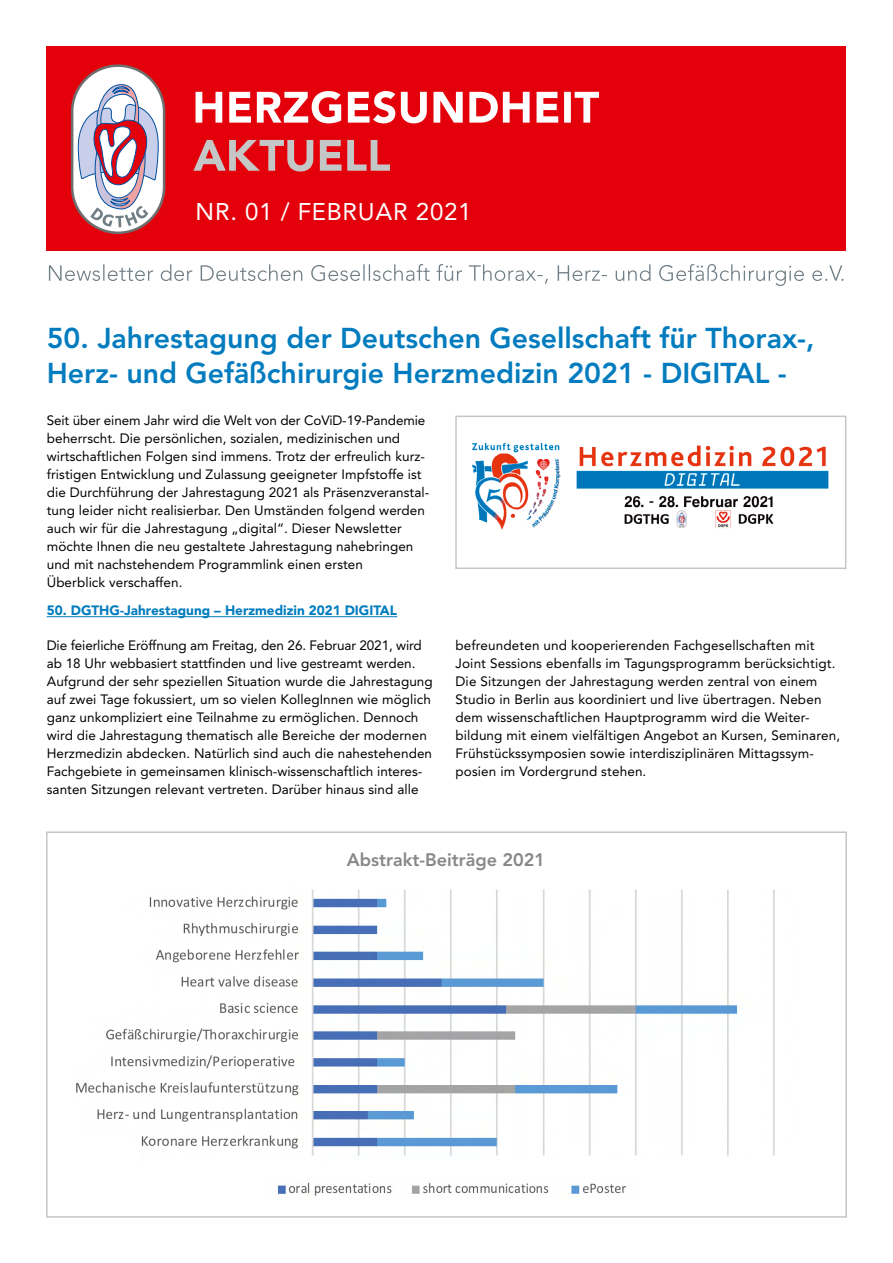
<style>
.page{position:relative;width:893px;height:1263px;background:#fff}
.page>*{position:absolute;margin:0;border:0;box-sizing:border-box;transform-origin:0 0}
.t1{font:800 28.5px/34.5px "Avenir LT Pro";color:#027cbe}
.t2{font:24px "Avenir LT Pro";letter-spacing:.03em;color:#fff}
.t3{font:800 18px "Avenir LT Pro";color:#868786}
.t4{font:13.5px/18px "Avenir LT Pro";letter-spacing:.005em;color:#000}
.t5{font:900 13.5px "Avenir LT Pro";color:#027cbe}
</style>
<div class="page">
<div style="left:47px;top:47px;width:799px;height:204px;background:#e3000b"></div>
<div style="left:72px;top:66px;width:92px;height:167px;background:#fff;border-radius:46px"></div>
<div style="left:71px;top:64px;width:94px;height:170px;border:2px solid #6e6e6e;border-radius:46px"></div>
<svg style="left:77px;top:84px;width:82px;height:143px"></svg>
<svg style="left:196px;top:91px;width:403px;height:32px"></svg>
<svg style="left:193px;top:140px;width:197px;height:32px"></svg>
<svg style="left:49px;top:264px;width:794px;height:22px"></svg>
<hr style="left:47px;top:616px;width:350px;height:1px;background:#027cbe">
<div style="left:46px;top:831px;width:801px;height:387px;border:2px solid #c5c6c6"></div>
<img style="left:76px;top:889px;width:699px;height:267px">
<img style="left:278px;top:1182px;width:114px;height:14px">
<img style="left:411px;top:1182px;width:138px;height:12px">
<img style="left:571px;top:1183px;width:55px;height:11px">
<img style="left:472px;top:443px;width:357px;height:87px">
<div style="left:455px;top:416px;width:391px;height:153px;border:2px solid #c5c6c6"></div>
<h2 class="t2" style="left:196px;top:197px;width:277px">NR. 01 / FEBRUAR 2021</h2>
<h1 class="t1" style="left:47px;top:321px;width:769px">50. Jahrestagung der Deutschen Gesellschaft für Thorax-,<br>Herz- und Gefäßchirurgie Herzmedizin 2021 - DIGITAL -</h1>
<p class="t4" style="left:47px;top:411px;width:384px">Seit über einem Jahr wird die Welt von der CoViD-19-Pandemie beherrscht. Die persönlichen, sozialen, medizinischen und wirtschaftlichen Folgen sind immens. Trotz der erfreulich kurz&shy;fristigen Entwicklung und Zulassung geeigneter Impfstoffe ist die Durchführung der Jahrestagung 2021 als Präsenzveranstal&shy;tung leider nicht realisierbar. Den Umständen folgend werden auch wir für die Jahrestagung „digital“. Dieser Newsletter möchte Ihnen die neu gestaltete Jahrestagung nahebringen und mit nachstehendem Programmlink einen ersten<br>Überblick verschaffen.</p>
<p class="t5" style="left:47px;top:602px;width:352px">50. DGTHG-Jahrestagung – Herzmedizin 2021 DIGITAL</p>
<p class="t4" style="left:47px;top:636px;width:387px">Die feierliche Eröffnung am Freitag, den 26. Februar 2021, wird ab 18 Uhr webbasiert stattfinden und live gestreamt werden.<br>Aufgrund der sehr speziellen Situation wurde die Jahrestagung auf zwei Tage fokussiert, um so vielen KollegInnen wie möglich ganz unkompliziert eine Teilnahme zu ermöglichen. Dennoch wird die Jahrestagung thematisch alle Bereiche der modernen Herzmedizin abdecken. Natürlich sind auch die nahestehenden Fachgebiete in gemeinsamen klinisch-wissenschaftlich interes&shy;santen Sitzungen relevant vertreten. Darüber hinaus sind alle</p>
<p class="t4" style="left:455px;top:636px;width:386px">befreundeten und kooperierenden Fachgesellschaften mit Joint Sessions ebenfalls im Tagungsprogramm berücksichtigt.<br>Die Sitzungen der Jahrestagung werden zentral von einem Studio in Berlin aus koordiniert und live übertragen. Neben dem wissenschaftlichen Hauptprogramm wird die Weiter&shy;bildung mit einem vielfältigen Angebot an Kursen, Seminaren, Frühstückssymposien sowie interdisziplinären Mittagssym&shy;posien im Vordergrund stehen.</p>
<h3 class="t3" style="left:347px;top:849px;width:200px">Abstrakt-Beiträge 2021</h3>
</div>
